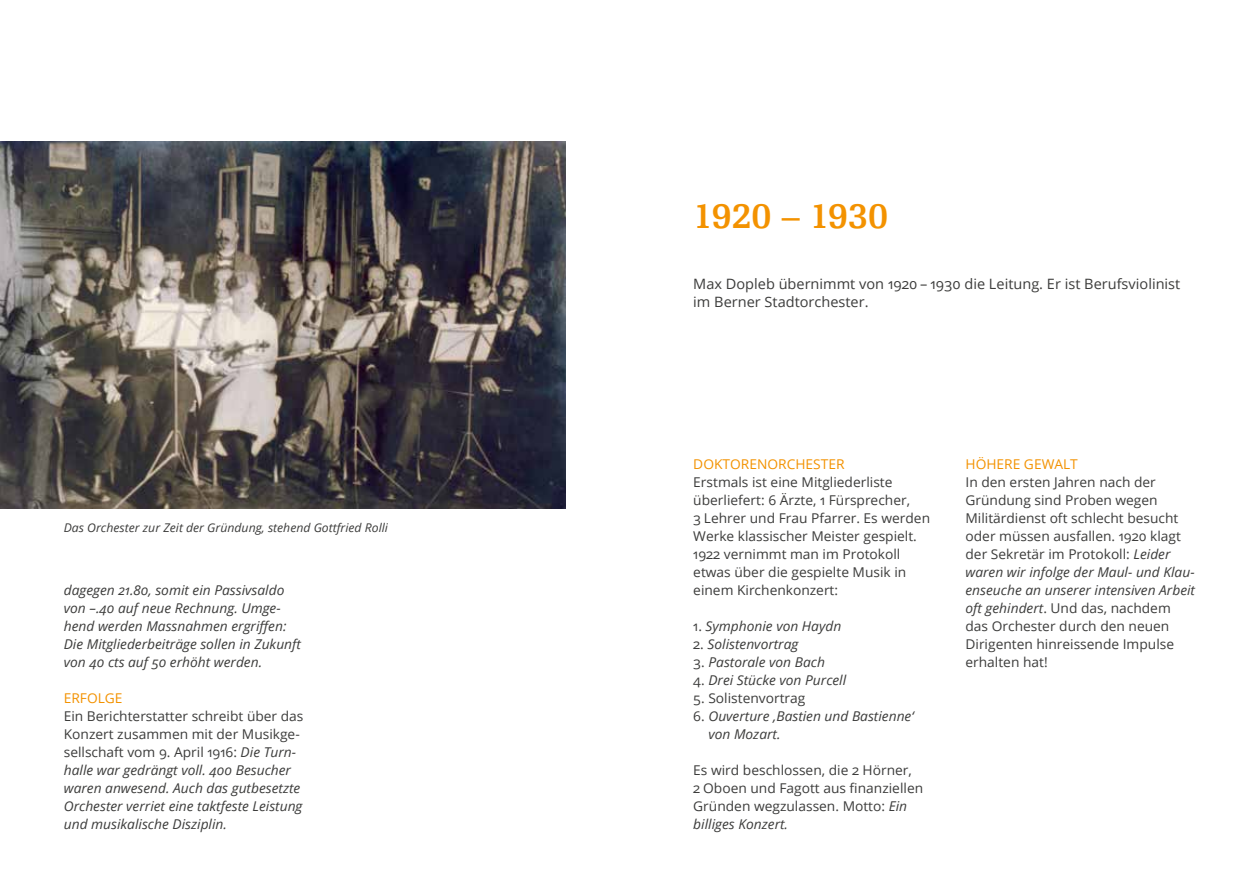
<style>
.page{position:relative;width:1259px;height:893px;background:#fff}
.page>*{position:absolute;margin:0;border:0;box-sizing:border-box;transform-origin:0 0}
.t1{font:700 36px "Egyptienne FLT Std";color:#f39200}
.t2{font:14.25px/18px "Open Sans";color:#3c3c3b}
.t3{font:13.5px/18px "Open Sans";color:#3c3c3b}
.t4{font:italic 13.5px/18px "Open Sans";color:#3c3c3b}
.t5{font:13.5px "Open Sans";color:#f39200}
.t6{font:italic 12px "Open Sans";color:#3c3c3b}
.s1{font-style:normal}
.s2{font-style:italic}
</style>
<div class="page">
<img style="left:0;top:142px;width:566px;height:367px">
<p class="t6" style="left:64px;top:519px;width:326px">Das Orchester zur Zeit der Gründung, stehend Gottfried Rolli</p>
<p class="t4" style="left:64px;top:581px;width:239px">dagegen 21.80, somit ein Passivsaldo von –.40 auf neue Rechnung. Umge&shy;hend werden Massnahmen ergriffen:<br>Die Mitgliederbeiträge sollen in Zukunft von 40 cts auf 50 erhöht werden.</p>
<p class="t5" style="left:64px;top:689px;width:60px">ERFOLGE</p>
<p class="t4" style="left:64px;top:707px;width:241px"><span class="s1">Ein Berichterstatter schreibt über das Konzert zusammen mit der Musikge&shy;sellschaft vom 9. April 1916:</span> Die Turn&shy;halle war gedrängt voll. 400 Besucher waren anwesend. Auch das gutbesetzte Orchester verriet eine taktfeste Leistung und musikalische Disziplin.</p>
<h1 class="t1" style="left:693px;top:197px;width:196px">1920 – 1930</h1>
<p class="t2" style="left:693px;top:274px;width:488px">Max Dopleb übernimmt von 1920 – 1930 die Leitung. Er ist Berufsviolinist im Berner Stadtorchester.</p>
<p class="t5" style="left:693px;top:455px;width:153px">DOKTORENORCHESTER</p>
<p class="t3" style="left:693px;top:473px;width:238px">Erstmals ist eine Mitgliederliste überliefert: 6 Ärzte, 1 Fürsprecher,<br>3 Lehrer und Frau Pfarrer. Es werden Werke klassischer Meister gespielt.<br>1922 vernimmt man im Protokoll etwas über die gespielte Musik in einem Kirchenkonzert:</p>
<p class="t4" style="left:693px;top:616px;width:150px"><span class="s1">1.</span> Symphonie von Haydn</p>
<p class="t4" style="left:693px;top:635px;width:107px"><span class="s1">2.</span> Solistenvortrag</p>
<p class="t4" style="left:693px;top:653px;width:133px"><span class="s1">3.</span> Pastorale von Bach</p>
<p class="t4" style="left:693px;top:671px;width:154px"><span class="s1">4.</span> Drei Stücke von Purcell</p>
<p class="t3" style="left:693px;top:689px;width:114px">5. Solistenvortrag</p>
<p class="t4" style="left:708px;top:707px;width:207px;text-indent:-15px"><span class="s1">6.</span> Ouverture ‚Bastien und Bastienne‘ von Mozart.</p>
<p class="t3" style="left:693px;top:761px;width:231px">Es wird beschlossen, die 2 Hörner,<br>2 Oboen und Fagott aus finanziellen<br>Gründen wegzulassen. Motto: <span class="s2">Ein billiges Konzert.</span></p>
<p class="t5" style="left:965px;top:455px;width:114px">HÖHERE GEWALT</p>
<p class="t3" style="left:965px;top:473px;width:231px">In den ersten Jahren nach der<br>Gründung sind Proben wegen<br>Militärdienst oft schlecht besucht oder müssen ausfallen. 1920 klagt der Sekretär im Protokoll: <span class="s2">Leider waren wir infolge der Maul- und Klau&shy;enseuche an unserer intensiven Arbeit oft gehindert</span>. Und das, nachdem das Orchester durch den neuen<br>Dirigenten hinreissende Impulse erhalten hat!</p>
</div>
